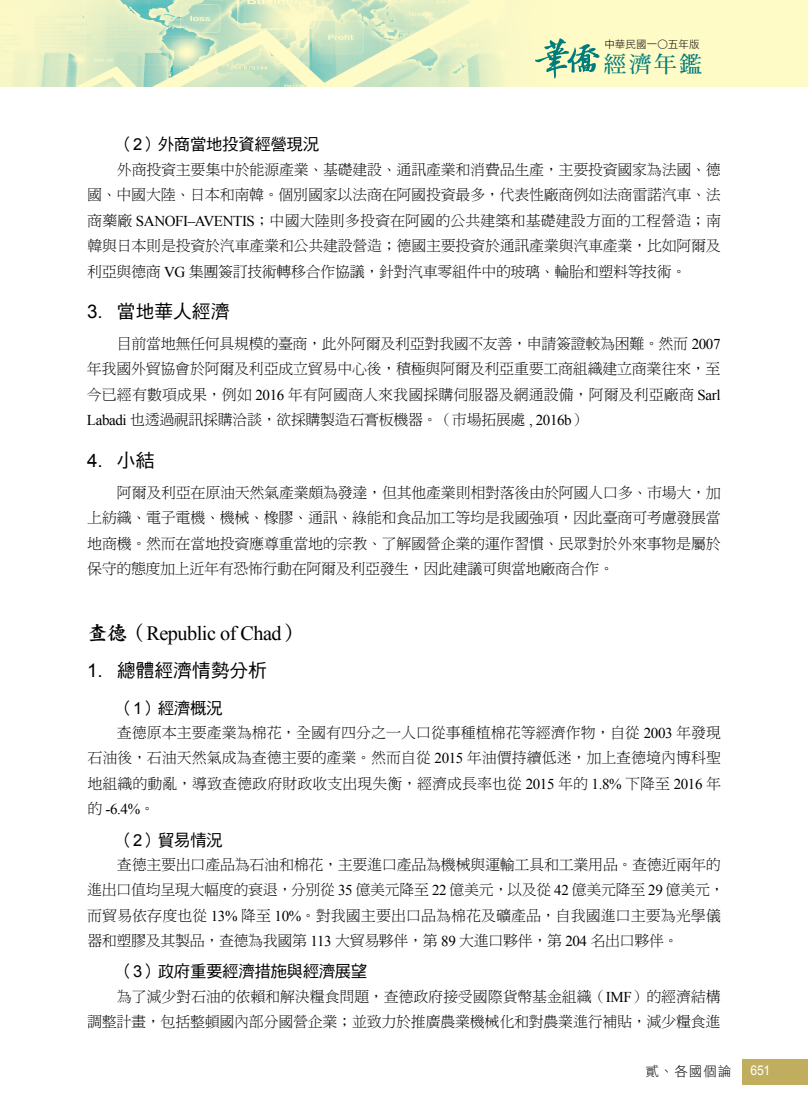
<style>
.page{position:relative;width:808px;height:1106px;background:#fff}
.page>*{position:absolute;margin:0;border:0;box-sizing:border-box;transform-origin:0 0}
.t1{font:22.5px "DF Ming Std W7";color:#007d7b}
.t2{font:20.25px "Times New Roman";letter-spacing:-.025em;color:#000}
.t3{font:18.75px "DF Hei Std W5";color:#000}
.t4{font:18.75px "Arial";color:#000}
.t5{font:16.5px "DF Hei Std W5";letter-spacing:-.025em;color:#000}
.t6{font:15px/25.5px "DF Ming Std W3";letter-spacing:-.02em;color:#000;text-align:justify}
.t7{font:15px "Times New Roman";color:#000}
.t8{font:13.5px "DF Hei Std W3";color:#000}
.t9{font:13.5px "Arial";color:#fff;scale:.9 1}
.t10{font:10.5px "DF Hei Std W3";letter-spacing:.01em;color:#000}
.s1{font-family:"Arial"}
.s2{font-family:"Times New Roman"}
.s3{font-family:"DF Hei Std W5"}
.s4{font-family:"DF Kai Shu Std W9"}
.s5{font-family:"DF Ming Std W3"}
</style>
<div class="page">
<div style="left:0;top:0;width:808px;height:86px;background:#fffbc7"></div>
<img style="left:1px;top:0;width:503px;height:86px">
<svg style="left:535px;top:38px;width:65px;height:41px"></svg>
<div style="left:742px;top:1059px;width:66px;height:25px;background:#c0ad5e"></div>
<p class="t10" style="left:604px;top:39px;width:97px">中華民國一○五年版</p>
<h1 class="t1" style="left:604px;top:52px;width:100px">經濟年鑑</h1>
<p class="t5" style="left:117px;top:135px;width:204px">（<span class="s1">2</span>）外商當地投資經營現況</p>
<p class="t6" style="left:87px;top:156px;width:635px;text-indent:30px">外商投資主要集中於能源產業、基礎建設、通訊產業和消費品生產，主要投資國家為法國、德國、中國大陸、日本和南韓。個別國家以法商在阿國投資最多，代表性廠商例如法商雷諾汽車、法商藥廠 <span class="s2">SANOFI–AVENTIS</span>；中國大陸則多投資在阿國的公共建築和基礎建設方面的工程營造；南韓與日本則是投資於汽車產業和公共建設營造；德國主要投資於通訊產業與汽車產業，比如阿爾及利亞與德商 <span class="s2">VG</span> 集團簽訂技術轉移合作協議，針對汽車零組件中的玻璃、輪胎和塑料等技術。</p>
<p class="t3" style="left:87px;top:301px;width:144px"><span class="s1">3.</span> 當地華人經濟</p>
<p class="t6" style="left:87px;top:330px;width:635px;text-indent:30px">目前當地無任何具規模的臺商，此外阿爾及利亞對我國不友善，申請簽證較為困難。然而 <span class="s2">2007</span>年我國外貿協會於阿爾及利亞成立貿易中心後，積極與阿爾及利亞重要工商組織建立商業往來，至今已經有數項成果，例如 <span class="s2">2016</span> 年有阿國商人來我國採購伺服器及網通設備，阿爾及利亞廠商 <span class="s2">Sarl Labadi</span> 也透過視訊採購洽談，欲採購製造石膏板機器。（市場拓展處 <span class="s2">, 2016b</span>）</p>
<p class="t4" style="left:87px;top:448px;width:69px">4. <span class="s3">小結</span></p>
<p class="t6" style="left:87px;top:479px;width:635px;text-indent:30px">阿爾及利亞在原油天然氣產業頗為發達，但其他產業則相對落後由於阿國人口多、市場大，加上紡織、電子電機、機械、橡膠、通訊、綠能和食品加工等均是我國強項，因此臺商可考慮發展當地商機。然而在當地投資應尊重當地的宗教、了解國營企業的運作習慣、民眾對於外來事物是屬於保守的態度加上近年有恐怖行動在阿爾及利亞發生，因此建議可與當地廠商合作。</p>
<h2 class="t2" style="left:87px;top:620px;width:216px"><span class="s4">查德（</span>Republic of Chad<span class="s4">）</span></h2>
<p class="t3" style="left:87px;top:660px;width:181px"><span class="s1">1.</span> 總體經濟情勢分析</p>
<p class="t5" style="left:117px;top:699px;width:107px">（<span class="s1">1</span>）經濟概況</p>
<p class="t6" style="left:87px;top:719px;width:635px;text-indent:30px">查德原本主要產業為棉花，全國有四分之一人口從事種植棉花等經濟作物，自從 <span class="s2">2003</span> 年發現石油後，石油天然氣成為查德主要的產業。然而自從 <span class="s2">2015</span> 年油價持續低迷，加上查德境內博科聖地組織的動亂，導致查德政府財政收支出現失衡，經濟成長率也從 <span class="s2">2015</span> 年的 <span class="s2">1.8%</span> 下降至 <span class="s2">2016</span> 年</p>
<p class="t7" style="left:87px;top:799px;width:69px"><span class="s5">的</span> -6.4%<span class="s5">。</span></p>
<p class="t5" style="left:117px;top:830px;width:107px">（<span class="s1">2</span>）貿易情況</p>
<p class="t6" style="left:87px;top:851px;width:639px;text-align:left;text-indent:30px">查德主要出口產品為石油和棉花，主要進口產品為機械與運輸工具和工業用品。查德近兩年的進出口值均呈現大幅度的衰退，分別從 <span class="s2">35</span> 億美元降至 <span class="s2">22</span> 億美元，以及從 <span class="s2">42</span> 億美元降至 <span class="s2">29</span> 億美元，而貿易依存度也從 <span class="s2">13%</span> 降至 <span class="s2">10%</span>。對我國主要出口品為棉花及礦產品，自我國進口主要為光學儀器和塑膠及其製品，查德為我國第 <span class="s2">113</span> 大貿易夥伴，第 <span class="s2">89</span> 大進口夥伴，第 <span class="s2">204</span> 名出口夥伴。</p>
<p class="t5" style="left:117px;top:962px;width:252px">（<span class="s1">3</span>）政府重要經濟措施與經濟展望</p>
<p class="t6" style="left:87px;top:983px;width:635px;text-align:right">為了減少對石油的依賴和解決糧食問題，查德政府接受國際貨幣基金組織（<span class="s2">IMF</span>）的經濟結構<br>調整計畫，包括整頓國內部分國營企業；並致力於推廣農業機械化和對農業進行補貼，減少糧食進</p>
<p class="t8" style="left:645px;top:1064px;width:88px">貳、各國個論</p>
<p class="t9" style="left:750px;top:1061px;width:23px">651</p>
</div>
